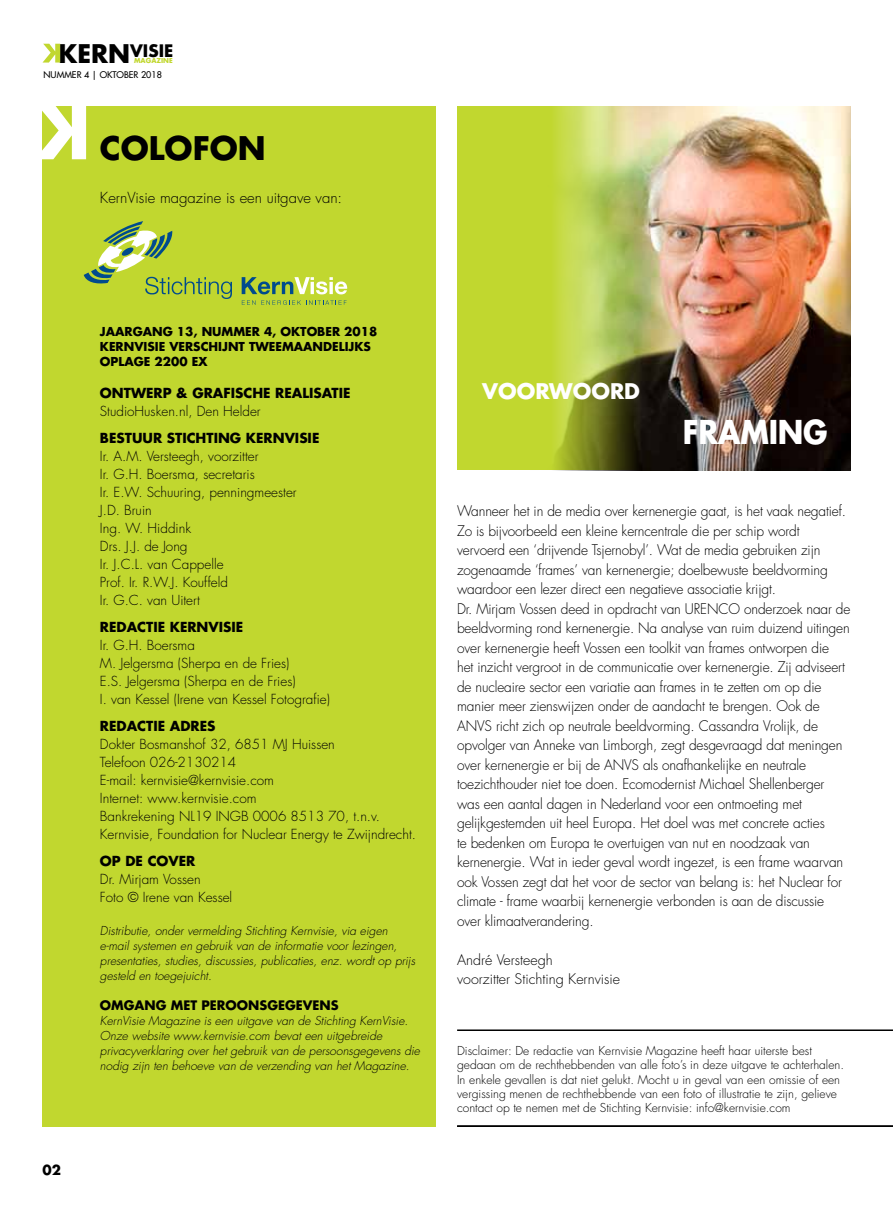
<style>
.page{position:relative;width:893px;height:1212px;background:#fff}
.page>*{position:absolute;margin:0;border:0;box-sizing:border-box;transform-origin:0 0}
.t1{font:700 31.95px "Futura";color:#fff;scale:.91 1}
.t2{font:700 31.65px "Futura";color:#000}
.t3{font:700 21px "Futura";color:#fff}
.t4{font:700 16.8px "Futura";color:#000}
.t5{font:300 14.85px "Futura";color:#000}
.t6{font:300 14.25px/19.5px "Futura";letter-spacing:-.01em;color:#000;scale:.96 1}
.t7{font:300 14.25px/19.5px "Futura";letter-spacing:-.01em;color:#000}
.t8{font:300 13.5px/18px "Futura";color:#000}
.t9{font:700 13.5px "Futura";color:#000}
.t10{font:700 12.75px "Futura";color:#000}
.t11{font:italic 300 12px/15px "Futura";color:#000}
.t12{font:300 12px/14.4px "Futura";color:#000}
.t13{font:700 12px "Futura";color:#000}
.t14{font:9px "Futura";color:#000}
.t15{font:700 6.6px "Futura";color:#c1d72f}
.s1{font-size:25.05px}
</style>
<div class="page">
<svg style="left:43px;top:44px;width:17px;height:19px"></svg>
<div style="left:457px;top:106px;width:393px;height:364px;background:#c1d72f"></div>
<img style="left:555px;top:106px;width:295px;height:364px">
<div style="left:43px;top:106px;width:393px;height:1021px;background:#c1d72f"></div>
<svg style="left:42px;top:106px;width:44px;height:53px"></svg>
<svg style="left:242px;top:277px;width:105px;height:17px"></svg>
<svg style="left:84px;top:221px;width:148px;height:78px"></svg>
<svg style="left:242px;top:300px;width:105px;height:5px"></svg>
<hr style="left:457px;top:1125px;width:436px;height:2px;background:#000">
<hr style="left:457px;top:1029px;width:436px;height:2px;background:#000">
<p class="t4" style="left:59px;top:39px;width:116px"><span class="s1">KERN</span>VISIE</p>
<p class="t15" style="left:134px;top:56px;width:32px">MAGAZINE</p>
<p class="t14" style="left:44px;top:69px;width:120px">NUMMER 4 | OKTOBER 2018</p>
<h2 class="t2" style="left:100px;top:126px;width:45px">COLOFO</h2>
<h2 class="t2" style="left:238px;top:126px;width:29px">N</h2>
<p class="t5" style="left:100px;top:188px;width:244px">KernVisie magazine is een uitgave van:</p>
<p class="t9" style="left:43px;top:1160px;width:20px">02</p>
<p class="t13" style="left:100px;top:323px;width:133px">JAARGANG 13, N UMMER</p>
<p class="t13" style="left:264px;top:323px;width:115px">4, OKTOBER 2018</p>
<p class="t13" style="left:100px;top:338px;width:19px">KERN</p>
<p class="t13" style="left:134px;top:338px;width:16px">VISIE</p>
<p class="t13" style="left:169px;top:338px;width:9px">VERSC</p>
<p class="t13" style="left:209px;top:338px;width:70px">HIJNT TWEEM</p>
<p class="t13" style="left:294px;top:338px;width:70px">AAN DELIJKS</p>
<p class="t13" style="left:100px;top:353px;width:109px">OPLAGE 2200 EX</p>
<p class="t9" style="left:100px;top:383px;width:245px">ONTWERP &amp; GRAFISC HE REALISATIE</p>
<p class="t8" style="left:100px;top:402px;width:162px">StudioHusken.nl, Den Helder</p>
<p class="t9" style="left:100px;top:428px;width:167px">BESTUUR STIC HTING KERN</p>
<p class="t9" style="left:285px;top:428px;width:17px">VISIE</p>
<p class="t8" style="left:100px;top:447px;width:198px">Ir. A.M. Versteegh, voorzitter<br>Ir. G.H. Boersma, secretaris<br>Ir. E.W. Schuuring, penningmeester<br>J.D. Bruin<br>Ing. W. Hiddink<br>Drs. J.J. de Jong<br>Ir. J.C.L. van Cappelle<br>Prof. Ir. R.W.J. Kouffeld<br>Ir. G.C. van Uitert</p>
<p class="t9" style="left:100px;top:617px;width:90px">REDACTIE KERN</p>
<p class="t9" style="left:209px;top:617px;width:19px">VISIE</p>
<p class="t8" style="left:100px;top:636px;width:231px">Ir. G.H. Boersma<br>M. Jelgersma (Sherpa en de Fries)<br>E.S. Jelgersma (Sherpa en de Fries)<br>I. van Kessel (Irene van Kessel Fotografie)</p>
<p class="t9" style="left:100px;top:716px;width:100px">REDACTIE ADRES</p>
<p class="t8" style="left:100px;top:735px;width:318px">Dokter Bosmanshof 32, 6851 MJ Huissen<br>Telefoon 026-2130214<br>E-mail: kernvisie@kernvisie.com<br>Internet: www.kernvisie.com<br>Bankrekening NL19 INGB 0006 8513 70, t.n.v.<br>Kernvisie, Foundation for Nuclear Energy te Zwijndrecht.</p>
<p class="t9" style="left:100px;top:851px;width:79px">OP DE COVER</p>
<p class="t8" style="left:100px;top:870px;width:134px">Dr. Mirjam Vossen<br>Foto © Irene van Kessel</p>
<p class="t11" style="left:100px;top:923px;width:317px">Distributie, onder vermelding Stichting Kernvisie, via eigen e-mail systemen en gebruik van de informatie voor lezingen, presentaties, studies, discussies, publicaties, enz. wordt op prijs gesteld en toegejuicht.</p>
<p class="t10" style="left:100px;top:996px;width:206px">OMGANG MET PEROONSGEGEVENS</p>
<p class="t11" style="left:100px;top:1013px;width:322px">KernVisie Magazine is een uitgave van de Stichting KernVisie.<br>Onze website www.kernvisie.com bevat een uitgebreide privacyverklaring over het gebruik van de persoonsgegevens die nodig zijn ten behoeve van de verzending van het Magazine.</p>
<h3 class="t3" style="left:482px;top:376px;width:89px">VOO RWOO</h3>
<h3 class="t3" style="left:610px;top:376px;width:30px">RD</h3>
<h1 class="t1" style="left:683px;top:410px;width:87px">FRAMIN</h1>
<h1 class="t1" style="left:803px;top:410px;width:28px">G</h1>
<p class="t6" style="left:457px;top:502px;width:411px">Wanneer het in de media over kernenergie gaat, is het vaak negatief.<br>Zo is bijvoorbeeld een kleine kerncentrale die per schip wordt vervoerd een ‘drijvende Tsjernobyl’. Wat de media gebruiken zijn zogenaamde ‘frames’ van kernenergie; doelbewuste beeldvorming waardoor een lezer direct een negatieve associatie krijgt.<br>Dr. Mirjam Vossen deed in opdracht van URENCO onderzoek naar de beeldvorming rond kernenergie. Na analyse van ruim duizend uitingen over kernenergie heeft Vossen een toolkit van frames ontworpen die<br>het inzicht vergroot in de communicatie over kernenergie. Zij adviseert de nucleaire sector een variatie aan frames in te zetten om op die manier meer zienswijzen onder de aandacht te brengen. Ook de ANVS richt zich op neutrale beeldvorming. Cassandra Vrolijk, de opvolger van Anneke van Limborgh, zegt desgevraagd dat meningen over kernenergie er bij de ANVS als onafhankelijke en neutrale toezichthouder niet toe doen. Ecomodernist Michael Shellenberger was een aantal dagen in Nederland voor een ontmoeting met gelijkgestemden uit heel Europa. Het doel was met concrete acties<br>te bedenken om Europa te overtuigen van nut en noodzaak van kernenergie. Wat in ieder geval wordt ingezet, is een frame waarvan ook Vossen zegt dat het voor de sector van belang is: het Nuclear for climate - frame waarbij kernenergie verbonden is aan de discussie over klimaatverandering.</p>
<p class="t7" style="left:457px;top:950px;width:165px">André Versteegh<br>voorzitter Stichting Kernvisie</p>
<p class="t12" style="left:457px;top:1043px;width:388px">Disclaimer: De redactie van Kernvisie Magazine heeft haar uiterste best gedaan om de rechthebbenden van alle foto’s in deze uitgave te achterhalen.<br>In enkele gevallen is dat niet gelukt. Mocht u in geval van een omissie of een vergissing menen de rechthebbende van een foto of illustratie te zijn, gelieve contact op te nemen met de Stichting Kernvisie: info@kernvisie.com</p>
</div>
